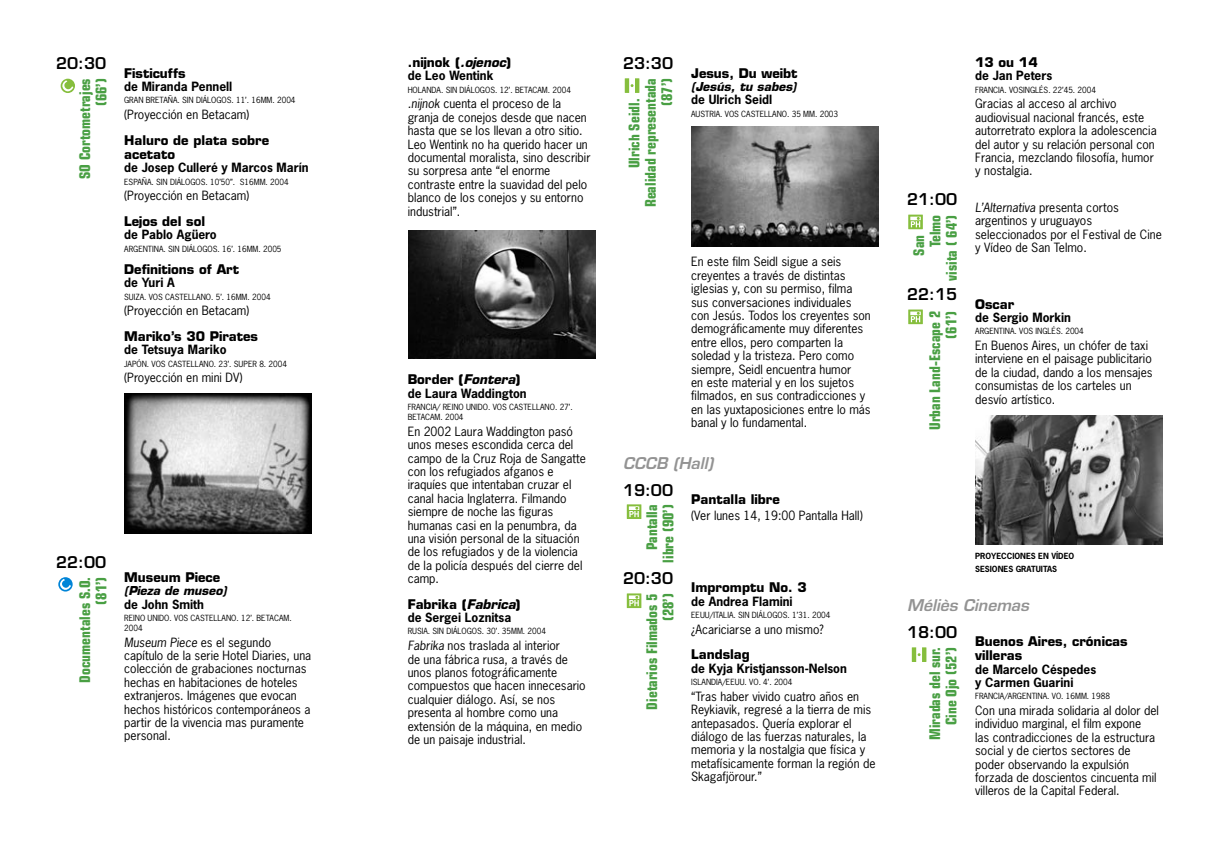
<style>
.page{position:relative;width:1219px;height:862px;background:#fff}
.page>*{position:absolute;margin:0;border:0;box-sizing:border-box;transform-origin:0 0}
.t1{font:600 15.8px "Eurostile";color:#000}
.t2{font:italic 600 15.8px "Eurostile";color:#939393}
.t3{font:700 condensed 14.8px/16.2px "Eurostile";color:#499f43;text-align:right}
.t4{font:700 13px/14.4px "Eurostile";color:#000}
.t5{font:12px/13.4px "News Gothic Std";color:#000}
.t6{font:700 12px/13.4px "News Gothic Std";color:#000}
.t7{font:italic 700 12px "Eurostile";color:#000}
.t8{font:8px/10px "News Gothic Std";color:#000}
.t9{font:700 8px/12.2px "News Gothic Std";color:#000}
.s1{font-weight:600}
.s2{font-style:italic}
</style>
<div class="page">
<img style="left:975px;top:416px;width:187px;height:128px">
<div style="left:61px;top:79px;width:14px;height:14px;background:#86be3d;border-radius:50%"></div>
<svg style="left:62px;top:80px;width:11px;height:12px"></svg>
<img style="left:125px;top:393px;width:187px;height:141px">
<svg style="left:58px;top:577px;width:15px;height:14px"></svg>
<svg style="left:59px;top:579px;width:12px;height:12px"></svg>
<img style="left:408px;top:230px;width:187px;height:129px">
<svg style="left:625px;top:78px;width:14px;height:15px"></svg>
<img style="left:692px;top:126px;width:187px;height:120px">
<svg style="left:627px;top:504px;width:14px;height:15px"></svg>
<svg style="left:629px;top:507px;width:10px;height:10px"></svg>
<svg style="left:627px;top:593px;width:14px;height:15px"></svg>
<svg style="left:629px;top:596px;width:10px;height:10px"></svg>
<svg style="left:908px;top:215px;width:15px;height:14px"></svg>
<svg style="left:910px;top:217px;width:11px;height:10px"></svg>
<svg style="left:908px;top:309px;width:15px;height:15px"></svg>
<svg style="left:910px;top:311px;width:11px;height:4px"></svg>
<svg style="left:911px;top:312px;width:9px;height:10px"></svg>
<svg style="left:912px;top:647px;width:14px;height:15px"></svg>
<h1 class="t1" style="left:56px;top:54px;width:52px">20:30</h1>
<p class="t3" style="left:77px;top:179px;width:102px;rotate:-90deg">SO Cortometrajes (66’)</p>
<p class="t4" style="left:124px;top:66px;width:63px">Fisticuffs</p>
<p class="t6" style="left:124px;top:80px;width:110px">de Miranda Pennell</p>
<p class="t8" style="left:124px;top:95px;width:173px">GRAN BRETAÑA. SIN DIÁLOGOS. 11’. 16MM. 2004</p>
<p class="t5" style="left:124px;top:108px;width:127px">(Proyección en Betacam)</p>
<p class="t4" style="left:124px;top:133px;width:147px">Haluro de plata sobre acetato</p>
<p class="t6" style="left:124px;top:161px;width:186px">de Josep Culleré y Marcos Marín</p>
<p class="t8" style="left:124px;top:176px;width:166px">ESPAÑA. SIN DIÁLOGOS. 10’50”. S16MM. 2004</p>
<p class="t5" style="left:124px;top:189px;width:127px">(Proyección en Betacam)</p>
<p class="t4" style="left:124px;top:214px;width:82px">Lejos del sol</p>
<p class="t6" style="left:124px;top:228px;width:94px">de Pablo Agüero</p>
<p class="t8" style="left:124px;top:243px;width:159px">ARGENTINA. SIN DIÁLOGOS. 16’. 16MM. 2005</p>
<p class="t4" style="left:124px;top:262px;width:117px">Definitions of Art</p>
<p class="t6" style="left:124px;top:276px;width:52px">de Yuri A</p>
<p class="t8" style="left:124px;top:291px;width:148px">SUIZA. VOS CASTELLANO. 5’. 16MM. 2004</p>
<p class="t5" style="left:124px;top:304px;width:127px">(Proyección en Betacam)</p>
<p class="t4" style="left:124px;top:329px;width:135px">Mariko’s 30 Pirates</p>
<p class="t6" style="left:124px;top:343px;width:104px">de Tetsuya Mariko</p>
<p class="t8" style="left:124px;top:358px;width:164px">JAPÓN. VOS CASTELLANO. 23’. SUPER 8. 2004</p>
<p class="t5" style="left:124px;top:371px;width:120px">(Proyección en mini DV)</p>
<h1 class="t1" style="left:56px;top:552px;width:52px">22:00</h1>
<p class="t3" style="left:77px;top:682px;width:107px;rotate:-90deg">Documentales S.O. (81’)</p>
<p class="t4" style="left:124px;top:570px;width:98px">Museum Piece</p>
<p class="t7" style="left:124px;top:583px;width:104px"><span class="s1">(</span>Pieza de museo<span class="s1">)</span></p>
<p class="t6" style="left:124px;top:597px;width:81px">de John Smith</p>
<p class="t8" style="left:124px;top:613px;width:169px">REINO UNIDO. VOS CASTELLANO. 12’. BETACAM.<br>2004</p>
<p class="t5" style="left:124px;top:635px;width:189px"><span class="s2">Museum Piece</span> es el segundo capítulo de la serie Hotel Diaries, una colección de grabaciones nocturnas hechas en habitaciones de hoteles extranjeros. Imágenes que evocan hechos históricos contemporáneos a partir de la vivencia mas puramente personal.</p>
<p class="t4" style="left:408px;top:55px;width:105px">.nijnok (<span class="s2">.ojenoc</span>)</p>
<p class="t6" style="left:408px;top:69px;width:87px">de Leo Wentink</p>
<p class="t8" style="left:408px;top:85px;width:165px">HOLANDA. SIN DIÁLOGOS. 12’. BETACAM. 2004</p>
<p class="t5" style="left:408px;top:97px;width:184px"><span class="s2">.nijnok</span> cuenta el proceso de la granja de conejos desde que nacen hasta que se los llevan a otro sitio.<br>Leo Wentink no ha querido hacer un documental moralista, sino describir su sorpresa ante “el enorme contraste entre la suavidad del pelo blanco de los conejos y su entorno industrial”.</p>
<p class="t4" style="left:408px;top:372px;width:114px">Border (<span class="s2">Fontera</span>)</p>
<p class="t6" style="left:408px;top:386px;width:120px">de Laura Waddington</p>
<p class="t8" style="left:408px;top:402px;width:167px">FRANCIA/ REINO UNIDO. VOS CASTELLANO. 27’.<br>BETACAM. 2004</p>
<p class="t5" style="left:408px;top:424px;width:180px">En 2002 Laura Waddington pasó unos meses escondida cerca del campo de la Cruz Roja de Sangatte con los refugiados afganos e iraquíes que intentaban cruzar el canal hacia Inglaterra. Filmando siempre de noche las figuras humanas casi en la penumbra, da una visión personal de la situación de los refugiados y de la violencia de la policía después del cierre del camp.</p>
<p class="t4" style="left:408px;top:597px;width:114px">Fabrika (<span class="s2">Fabrica</span>)</p>
<p class="t6" style="left:408px;top:611px;width:105px">de Sergei Loznitsa</p>
<p class="t8" style="left:408px;top:626px;width:140px">RUSIA. SIN DIÁLOGOS. 30’. 35MM. 2004</p>
<p class="t5" style="left:408px;top:639px;width:180px"><span class="s2">Fabrika</span> nos traslada al interior<br>de una fábrica rusa, a través de unos planos fotográficamente compuestos que hacen innecesario cualquier diálogo. Así, se nos presenta al hombre como una extensión de la máquina, en medio de un paisaje industrial.</p>
<h1 class="t1" style="left:623px;top:54px;width:52px">23:30</h1>
<p class="t3" style="left:642px;top:207px;width:131px;rotate:-90deg">Realidad representada</p>
<p class="t3" style="left:659px;top:106px;width:29px;rotate:-90deg">(87’)</p>
<p class="t3" style="left:626px;top:168px;width:71px;rotate:-90deg">Ulrich Seidl.</p>
<p class="t4" style="left:691px;top:66px;width:108px">Jesus, Du weibt</p>
<p class="t7" style="left:691px;top:79px;width:107px"><span class="s1">(</span>Jesús, tu sabes<span class="s1">)</span></p>
<p class="t6" style="left:691px;top:93px;width:83px">de Ulrich Seidl</p>
<p class="t8" style="left:691px;top:109px;width:148px">AUSTRIA. VOS CASTELLANO. 35 MM. 2003</p>
<p class="t5" style="left:691px;top:255px;width:181px">En este film Seidl sigue a seis creyentes a través de distintas iglesias y, con su permiso, filma sus conversaciones individuales con Jesús. Todos los creyentes son demográficamente muy diferentes entre ellos, pero comparten la soledad y la tristeza. Pero como siempre, Seidl encuentra humor<br>en este material y en los sujetos filmados, en sus contradicciones y en las yuxtaposiciones entre lo más banal y lo fundamental.</p>
<h1 class="t2" style="left:623px;top:454px;width:92px">CCCB (Hall)</h1>
<h1 class="t1" style="left:623px;top:480px;width:52px">19:00</h1>
<p class="t4" style="left:691px;top:492px;width:90px">Pantalla libre</p>
<p class="t5" style="left:691px;top:508px;width:173px">(Ver lunes 14, 19:00 Pantalla Hall)</p>
<p class="t3" style="left:644px;top:562px;width:60px;rotate:-90deg">Pantalla libre (90’)</p>
<h1 class="t1" style="left:623px;top:568px;width:52px">20:30</h1>
<p class="t3" style="left:644px;top:709px;width:118px;rotate:-90deg">Dietarios Filmados 5 (28’)</p>
<p class="t4" style="left:691px;top:580px;width:117px">Impromptu No. 3</p>
<p class="t6" style="left:691px;top:594px;width:103px">de Andrea Flamini</p>
<p class="t8" style="left:691px;top:610px;width:141px">EEUU/ITALIA. SIN DIÁLOGOS. 1’31. 2004</p>
<p class="t5" style="left:691px;top:622px;width:134px">¿Acariciarse a uno mismo?</p>
<p class="t4" style="left:691px;top:647px;width:60px">Landslag</p>
<p class="t6" style="left:691px;top:661px;width:157px">de Kyja Kristjansson-Nelson</p>
<p class="t8" style="left:691px;top:677px;width:103px">ISLANDIA/EEUU. VO. 4’. 2004</p>
<p class="t5" style="left:691px;top:689px;width:186px">“Tras haber vivido cuatro años en<br>Reykiavik, regresé a la tierra de mis antepasados. Quería explorar el diálogo de las fuerzas naturales, la memoria y la nostalgia que física y metafísicamente forman la región de<br>Skagafjörour.”</p>
<h1 class="t1" style="left:907px;top:189px;width:52px">21:00</h1>
<p class="t3" style="left:927px;top:247px;width:34px;rotate:-90deg">Telmo</p>
<p class="t3" style="left:943px;top:281px;width:67px;rotate:-90deg">visita ( 64’)</p>
<p class="t3" style="left:911px;top:256px;width:22px;rotate:-90deg">San</p>
<h1 class="t1" style="left:907px;top:285px;width:52px">22:15</h1>
<p class="t3" style="left:927px;top:430px;width:121px;rotate:-90deg">Urban Land-Escape 2 (61’)</p>
<p class="t4" style="left:975px;top:55px;width:64px">13 ou 14</p>
<p class="t6" style="left:975px;top:69px;width:79px">de Jan Peters</p>
<p class="t8" style="left:975px;top:85px;width:122px">FRANCIA. VOSINGLÉS. 22’45. 2004</p>
<p class="t5" style="left:975px;top:97px;width:183px">Gracias al acceso al archivo audiovisual nacional francés, este autorretrato explora la adolescencia del autor y su relación personal con<br>Francia, mezclando filosofía, humor y nostalgia.</p>
<p class="t5" style="left:975px;top:201px;width:188px"><span class="s2">L’Alternativa</span> presenta cortos argentinos y uruguayos seleccionados por el Festival de Cine y Vídeo de San Telmo.</p>
<p class="t4" style="left:975px;top:297px;width:41px">Oscar</p>
<p class="t6" style="left:975px;top:310px;width:97px">de Sergio Morkin</p>
<p class="t8" style="left:975px;top:326px;width:110px">ARGENTINA. VOS INGLÉS. 2004</p>
<p class="t5" style="left:975px;top:339px;width:179px">En Buenos Aires, un chófer de taxi interviene en el paisage publicitario de la ciudad, dando a los mensajes consumistas de los carteles un desvío artístico.</p>
<p class="t9" style="left:975px;top:550px;width:101px">PROYECCIONES EN VÍDEO<br>SESIONES GRATUITAS</p>
<h1 class="t2" style="left:907px;top:596px;width:123px">Méliès Cinemas</h1>
<h1 class="t1" style="left:907px;top:622px;width:52px">18:00</h1>
<p class="t4" style="left:975px;top:634px;width:154px">Buenos Aires, crónicas villeras</p>
<p class="t6" style="left:975px;top:662px;width:123px">de Marcelo Céspedes y Carmen Guarini</p>
<p class="t8" style="left:975px;top:691px;width:136px">FRANCIA/ARGENTINA. VO. 16MM. 1988</p>
<p class="t5" style="left:975px;top:704px;width:185px">Con una mirada solidaria al dolor del individuo marginal, el film expone<br>las contradicciones de la estructura social y de ciertos sectores de poder observando la expulsión forzada de doscientos cincuenta mil villeros de la Capital Federal.</p>
<p class="t3" style="left:927px;top:740px;width:94px;rotate:-90deg">Miradas del sur.<br>Cine Ojo (52’)</p>
</div>
